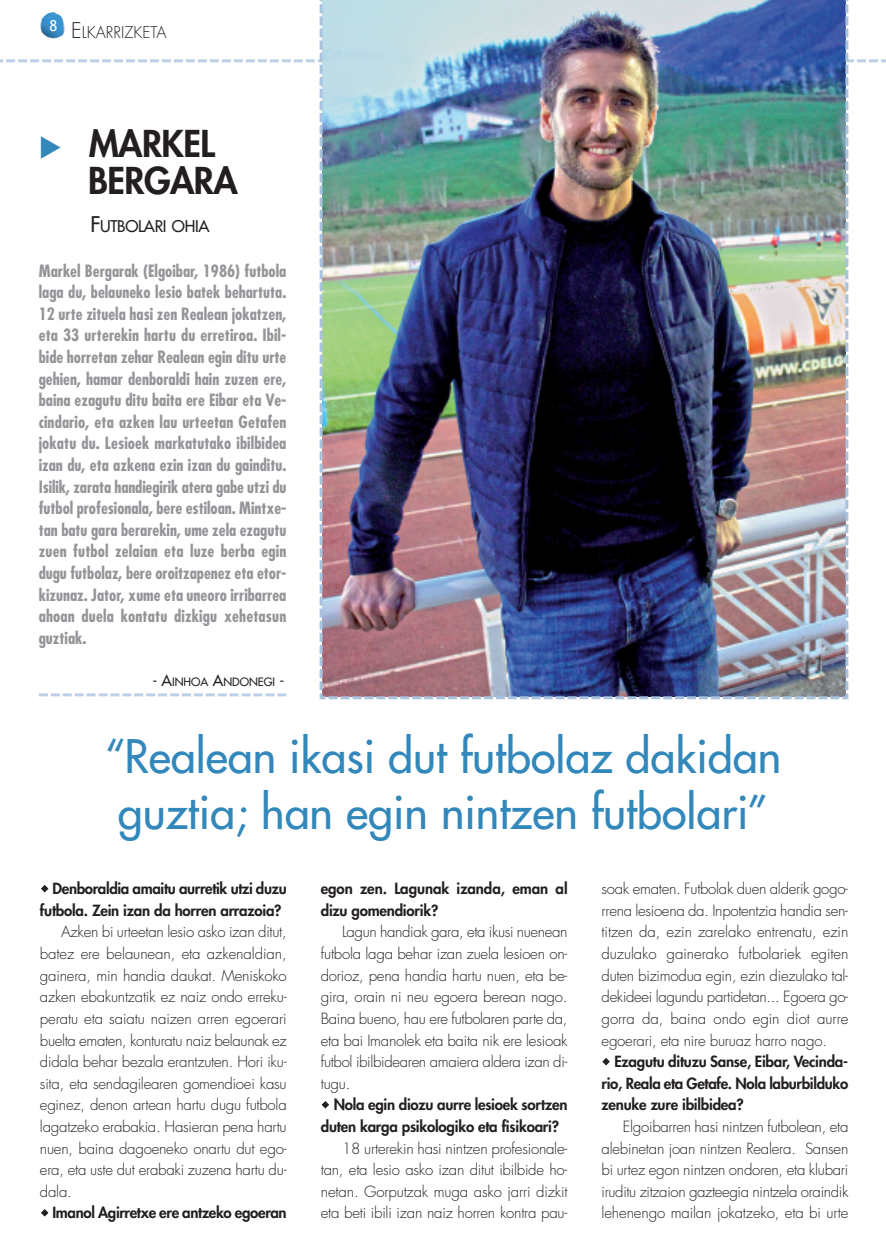
<style>
.page{position:relative;width:886px;height:1256px;background:#fff}
.page>*{position:absolute;margin:0;border:0;box-sizing:border-box;transform-origin:0 0}
.t1{font:45px/55.5px "Futura";color:#3287bb}
.t2{font:800 36px/37.5px "Futura";letter-spacing:-.015em;color:#231f20}
.t3{font:700 condensed 16.5px/21.6px "Futura";letter-spacing:.01em;color:#939598;text-align:justify}
.t4{font:15.75px "Futura";letter-spacing:-.02em;color:#231f20}
.t5{font:300 15.75px "Futura";color:#231f20}
.t6{font:300 15px/21.6px "Futura";letter-spacing:-.015em;color:#231f20;text-align:justify}
.t7{font:800 15px/21.6px "Futura";letter-spacing:-.015em;color:#231f20}
.t8{font:15px "Trebuchet MS";color:#fff}
.t9{font:11.25px "Futura";color:#231f20}
.s1{font-size:21px}
.s2{color:#3287bb}
.s3{font-size:15px}
</style>
<div class="page">
<img style="left:0;top:0;width:886px;height:700px">
<p class="t8" style="left:50px;top:17px;width:9px">8</p>
<p class="t5" style="left:71px;top:25px;width:97px"><span class="s1">E</span>LKARRIZKETA</p>
<h2 class="t2" style="left:88px;top:127px;width:151px;text-indent:-49px"><span class="s2">◆</span> MARKEL<br>BERGARA</h2>
<p class="t4" style="left:91px;top:218px;width:120px"><span class="s1">F</span>UTBOLARI OHIA</p>
<p class="t3" style="left:39px;top:261px;width:249px">Markel Bergarak (Elgoibar, 1986) futbola laga du, belauneko lesio batek behartuta.<br>12 urte zituela hasi zen Realean jokatzen, eta 33 urterekin hartu du erretiroa. Ibil&shy;bide horretan zehar Realean egin ditu urte gehien, hamar denboraldi hain zuzen ere, baina ezagutu ditu baita ere Eibar eta Ve&shy;cindario, eta azken lau urteetan Getafen jokatu du. Lesioek markatutako ibilbidea izan du, eta azkena ezin izan du gainditu.<br>Isilik, zarata handiegirik atera gabe utzi du futbol profesionala, bere estiloan. Mintxe&shy;tan batu gara berarekin, ume zela ezagutu zuen futbol zelaian eta luze berba egin dugu futbolaz, bere oroitzapenez eta etor&shy;kizunaz. Jator, xume eta uneoro irribarrea ahoan duela kontatu dizkigu xehetasun guztiak.</p>
<p class="t9" style="left:152px;top:676px;width:133px"><span class="s3">- A</span>INHOA <span class="s3">A</span>NDONEGI <span class="s3">-</span></p>
<h1 class="t1" style="left:105px;top:731px;width:678px">“Realean ikasi dut futbolaz dakidan guztia; han egin nintzen futbolari”</h1>
<p class="t7" style="left:40px;top:879px;width:248px;text-indent:12px">Denboraldia amaitu aurretik utzi duzu futbola. Zein izan da horren arrazoia?</p>
<p class="t6" style="left:40px;top:922px;width:248px;text-indent:21px">Azken bi urteetan lesio asko izan ditut, batez ere belaunean, eta azkenaldian, gainera, min handia daukat. Meniskoko azken ebakuntzatik ez naiz ondo erreku&shy;peratu eta saiatu naizen arren egoerari buelta ematen, konturatu naiz belaunak ez didala behar bezala erantzuten. Hori iku&shy;sita, eta sendagilearen gomendioei kasu eginez, denon artean hartu dugu futbola lagatzeko erabakia. Hasieran pena hartu nuen, baina dagoeneko onartu dut ego&shy;era, eta uste dut erabaki zuzena hartu du&shy;dala.</p>
<p class="t7" style="left:52px;top:1203px;width:236px">Imanol Agirretxe ere antzeko egoeran</p>
<p class="t7" style="left:321px;top:879px;width:248px">egon zen. Lagunak izanda, eman al dizu gomendiorik?</p>
<p class="t6" style="left:321px;top:922px;width:248px;text-indent:21px">Lagun handiak gara, eta ikusi nuenean futbola laga behar izan zuela lesioen on&shy;dorioz, pena handia hartu nuen, eta be&shy;gira, orain ni neu egoera berean nago.<br>Baina bueno, hau ere futbolaren parte da, eta bai Imanolek eta baita nik ere lesioak futbol ibilbidearen amaiera aldera izan di&shy;tugu.</p>
<p class="t7" style="left:321px;top:1095px;width:248px;text-indent:13px">Nola egin diozu aurre lesioek sortzen duten karga psikologiko eta fisikoari?</p>
<p class="t6" style="left:321px;top:1138px;width:248px;text-indent:21px">18 urterekin hasi nintzen profesionale&shy;tan, eta lesio asko izan ditut ibilbide ho&shy;netan. Gorputzak muga asko jarri dizkit eta beti ibili izan naiz horren kontra pau-</p>
<p class="t6" style="left:601px;top:879px;width:248px">soak ematen. Futbolak duen alderik gogo&shy;rrena lesioena da. Inpotentzia handia sen&shy;titzen da, ezin zarelako entrenatu, ezin duzulako gainerako futbolariek egiten duten bizimodua egin, ezin diezulako tal&shy;dekideei lagundu partidetan... Egoera go&shy;gorra da, baina ondo egin diot aurre egoerari, eta nire buruaz harro nago.</p>
<p class="t7" style="left:601px;top:1051px;width:248px;text-align:justify;text-indent:13px">Ezagutu dituzu Sanse, Eibar, Vecinda&shy;rio, Reala eta Getafe. Nola laburbilduko zenuke zure ibilbidea?</p>
<p class="t6" style="left:601px;top:1116px;width:248px;text-indent:21px">Elgoibarren hasi nintzen futbolean, eta alebinetan joan nintzen Realera. Sansen bi urtez egon nintzen ondoren, eta klubari iruditu zitzaion gazteegia nintzela oraindik lehenengo mailan jokatzeko, eta bi urte</p>
</div>
